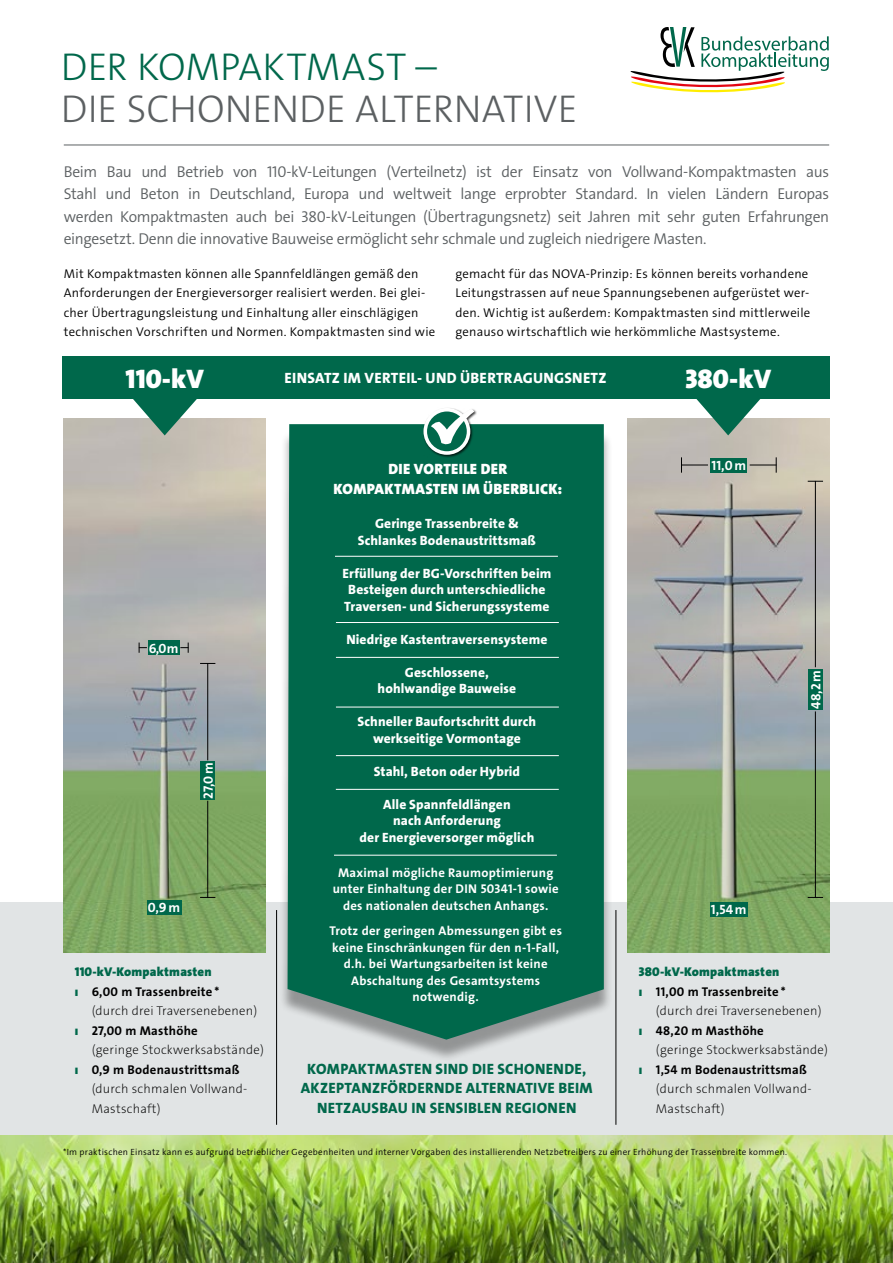
<style>
.page{position:relative;width:893px;height:1263px;background:#fff}
.page>*{position:absolute;margin:0;border:0;box-sizing:border-box;transform-origin:0 0}
.t1{font:39px "The Sans LP3 Lig";color:#5c6062}
.t2{font:39px "The Sans LP3 Lig";color:#00684b}
.t3{font:900 27px "The Sans LP9";letter-spacing:.005em;color:#fff}
.t4{font:15.75px/22.5px "The Sans LP4 Se Lig";letter-spacing:-.02em;color:#5c6062;text-align:justify}
.t5{font:15px/19.5px "The Sans LP8 Ex Bld";letter-spacing:.02em;color:#00684b;text-align:center}
.t6{font:900 15px/19.5px "The Sans LP9";letter-spacing:.025em;color:#fff;text-align:center}
.t7{font:15px "The Sans LP8 Ex Bld";letter-spacing:.02em;color:#fff}
.t8{font:13.5px/16.5px "The Sans LP8 Ex Bld";letter-spacing:.005em;color:#fff;text-align:center}
.t9{font:13.5px "The Sans LP7 Bld";letter-spacing:.08em;color:#fff}
.t10{font:12.75px/19.5px "The Sans LP4 Se Lig";letter-spacing:.015em;color:#000}
.t11{font:12.75px/16.5px "The Sans LP7 Bld";letter-spacing:.02em;color:#fff;text-align:center}
.t12{font:12.75px/19.5px "The Sans LP2 Ex Lig";letter-spacing:.02em;color:#000}
.t13{font:12.75px "The Sans LP7 Bld";letter-spacing:.02em;color:#000}
.t14{font:900 12.75px "The Sans LP9";letter-spacing:.015em;color:#00684b}
.t15{font:9px "The Sans LP4 Se Lig";letter-spacing:.03em;color:#000}
.s1{font-family:"The Sans LP9";font-weight:900;color:#00684b}
</style>
<div class="page">
<div style="left:0;top:902px;width:893px;height:234px;background:#dee1e3"></div>
<img style="left:64px;top:418px;width:202px;height:534px">
<img style="left:627px;top:418px;width:202px;height:534px">
<svg style="left:130px;top:399px;width:70px;height:36px"></svg>
<svg style="left:693px;top:399px;width:70px;height:36px"></svg>
<img style="left:0;top:1136px;width:893px;height:127px">
<hr style="left:64px;top:145px;width:765px;height:1px;background:#5c6062">
<hr style="left:616px;top:910px;width:1px;height:215px;background:#000">
<hr style="left:276px;top:910px;width:1px;height:215px;background:#000">
<div style="left:279px;top:431px;width:333px;height:631px;background:#000;opacity:.35"></div>
<div style="left:288px;top:424px;width:316px;height:616px;background:#00684b"></div>
<div style="left:424px;top:407px;width:54px;height:51px;background:#000;opacity:.75"></div>
<svg style="left:425px;top:410px;width:44px;height:43px"></svg>
<div style="left:423px;top:408px;width:47px;height:47px;border:4px solid #fff;border-radius:50%"></div>
<svg style="left:431px;top:409px;width:43px;height:37px"></svg>
<div style="left:62px;top:356px;width:767px;height:43px;background:#00684b"></div>
<hr style="left:207px;top:663px;width:1px;height:97px;background:#000">
<svg style="left:200px;top:897px;width:15px;height:1px"></svg>
<svg style="left:200px;top:663px;width:15px;height:1px"></svg>
<svg style="left:808px;top:897px;width:15px;height:1px"></svg>
<svg style="left:808px;top:481px;width:15px;height:1px"></svg>
<hr style="left:815px;top:711px;width:1px;height:187px;background:#000">
<svg style="left:681px;top:457px;width:27px;height:16px"></svg>
<svg style="left:750px;top:457px;width:27px;height:16px"></svg>
<div style="left:711px;top:458px;width:36px;height:14px;background:#00684b"></div>
<div style="left:808px;top:669px;width:15px;height:40px;background:#00684b"></div>
<div style="left:710px;top:902px;width:37px;height:14px;background:#00684b"></div>
<div style="left:200px;top:761px;width:15px;height:39px;background:#00684b"></div>
<div style="left:148px;top:640px;width:31px;height:15px;background:#00684b"></div>
<div style="left:147px;top:900px;width:34px;height:15px;background:#00684b"></div>
<hr style="left:207px;top:801px;width:1px;height:97px;background:#000">
<hr style="left:815px;top:481px;width:1px;height:186px;background:#000">
<svg style="left:139px;top:642px;width:8px;height:11px"></svg>
<svg style="left:180px;top:642px;width:9px;height:11px"></svg>
<hr style="left:335px;top:556px;width:223px;height:1px;background:#fff">
<hr style="left:336px;top:657px;width:223px;height:1px;background:#fff">
<hr style="left:336px;top:789px;width:223px;height:1px;background:#fff">
<hr style="left:336px;top:622px;width:223px;height:1px;background:#fff">
<hr style="left:336px;top:755px;width:223px;height:1px;background:#fff">
<hr style="left:336px;top:707px;width:223px;height:1px;background:#fff">
<hr style="left:334px;top:855px;width:223px;height:1px;background:#fff">
<svg style="left:630px;top:27px;width:199px;height:66px"></svg>
<h1 class="t2" style="left:61px;top:42px;width:378px">DER KOMPAKTMAST –</h1>
<h1 class="t1" style="left:61px;top:84px;width:518px">DIE SCHONENDE ALTERNATIVE</h1>
<p class="t4" style="left:64px;top:160px;width:767px">Beim Bau und Betrieb von 110-kV-Leitungen (Verteilnetz) ist der Einsatz von Vollwand-Kompaktmasten aus Stahl und Beton in Deutschland, Europa und weltweit lange erprobter Standard. In vielen Ländern Europas werden Kompaktmasten auch bei 380-kV-Leitungen (Übertragungsnetz) seit Jahren mit sehr guten Erfahrungen eingesetzt. Denn die innovative Bauweise ermöglicht sehr schmale und zugleich niedrigere Masten.</p>
<p class="t10" style="left:64px;top:264px;width:373px">Mit Kompaktmasten können alle Spannfeldlängen gemäß den Anforderungen der Energieversorger realisiert werden. Bei glei&shy;cher Übertragungsleistung und Einhaltung aller einschlägigen technischen Vorschriften und Normen. Kompaktmasten sind wie</p>
<p class="t10" style="left:455px;top:264px;width:356px">gemacht für das NOVA-Prinzip: Es können bereits vorhandene Leitungstrassen auf neue Spannungsebenen aufgerüstet wer&shy;den. Wichtig ist außerdem: Kompaktmasten sind mittlerweile genauso wirtschaftlich wie herkömmliche Mastsysteme.</p>
<h2 class="t3" style="left:126px;top:361px;width:80px">110-kV</h2>
<p class="t7" style="left:285px;top:368px;width:323px">EINSATZ IM VERTEIL- UND ÜBERTRAGUNGSNETZ</p>
<h2 class="t3" style="left:685px;top:361px;width:87px">380-kV</h2>
<p class="t9" style="left:149px;top:639px;width:31px">6,0m</p>
<p class="t9" style="left:199px;top:799px;width:38px;rotate:-90deg">27,0m</p>
<p class="t6" style="left:333px;top:459px;width:230px">DIE VORTEILE DER<br>KOMPAKTMASTEN IM ÜBERBLICK:</p>
<p class="t8" style="left:358px;top:516px;width:180px">Geringe Trassenbreite &amp;<br>Schlankes Bodenaustrittsmaß</p>
<p class="t8" style="left:342px;top:565px;width:210px">Erfüllung der BG-Vorschriften beim<br>Besteigen durch unterschiedliche<br>Traversen- und Sicherungssysteme</p>
<p class="t8" style="left:346px;top:631px;width:202px">Niedrige Kastentraversensysteme</p>
<p class="t8" style="left:378px;top:664px;width:140px">Geschlossene, hohlwandige Bauweise</p>
<p class="t8" style="left:358px;top:714px;width:180px">Schneller Baufortschritt durch werkseitige Vormontage</p>
<p class="t8" style="left:374px;top:763px;width:148px">Stahl, Beton oder Hybrid</p>
<p class="t8" style="left:359px;top:796px;width:176px">Alle Spannfeldlängen<br>nach Anforderung<br>der Energieversorger möglich</p>
<p class="t9" style="left:711px;top:457px;width:36px">11,0m</p>
<p class="t9" style="left:807px;top:709px;width:40px;rotate:-90deg">48,2m</p>
<p class="t11" style="left:333px;top:864px;width:227px">Maximal mögliche Raumoptimierung unter Einhaltung der DIN 50341-1 sowie des nationalen deutschen Anhangs.</p>
<p class="t11" style="left:329px;top:923px;width:234px">Trotz der geringen Abmessungen gibt es keine Einschränkungen für den n-1-Fall, d.h. bei Wartungsarbeiten ist keine<br>Abschaltung des Gesamtsystems notwendig.</p>
<p class="t9" style="left:148px;top:899px;width:34px">0,9m</p>
<p class="t9" style="left:711px;top:901px;width:37px">1,54m</p>
<p class="t14" style="left:75px;top:964px;width:138px">110-kV-Kompaktmasten</p>
<p class="t13" style="left:75px;top:983px;width:146px"><span class="s1">ı</span> 6,00 m Trassenbreite *</p>
<p class="t12" style="left:92px;top:1001px;width:167px">(durch drei Traversenebenen)</p>
<p class="t13" style="left:75px;top:1022px;width:124px"><span class="s1">ı</span> 27,00 m Masthöhe</p>
<p class="t12" style="left:92px;top:1040px;width:174px">(geringe Stockwerksabstände)</p>
<p class="t13" style="left:75px;top:1061px;width:166px"><span class="s1">ı</span> 0,9 m Bodenaustrittsmaß</p>
<p class="t12" style="left:92px;top:1079px;width:157px">(durch schmalen Vollwand-<br>Mastschaft)</p>
<p class="t14" style="left:639px;top:964px;width:142px">380-kV-Kompaktmasten</p>
<p class="t13" style="left:639px;top:983px;width:148px"><span class="s1">ı</span> 11,00 m Trassenbreite *</p>
<p class="t12" style="left:656px;top:1001px;width:167px">(durch drei Traversenebenen)</p>
<p class="t13" style="left:639px;top:1022px;width:126px"><span class="s1">ı</span> 48,20 m Masthöhe</p>
<p class="t12" style="left:656px;top:1040px;width:174px">(geringe Stockwerksabstände)</p>
<p class="t13" style="left:639px;top:1061px;width:169px"><span class="s1">ı</span> 1,54 m Bodenaustrittsmaß</p>
<p class="t12" style="left:656px;top:1079px;width:157px">(durch schmalen Vollwand-<br>Mastschaft)</p>
<p class="t5" style="left:301px;top:1059px;width:293px">KOMPAKTMASTEN SIND DIE SCHONENDE,<br>AKZEPTANZFÖRDERNDE ALTERNATIVE BEIM<br>NETZAUSBAU IN SENSIBLEN REGIONEN</p>
<p class="t15" style="left:63px;top:1146px;width:726px">*Im praktischen Einsatz kann es aufgrund betrieblicher Gegebenheiten und interner Vorgaben des installierenden Netzbetreibers zu einer Erhöhung der Trassenbreite kommen.</p>
</div>
